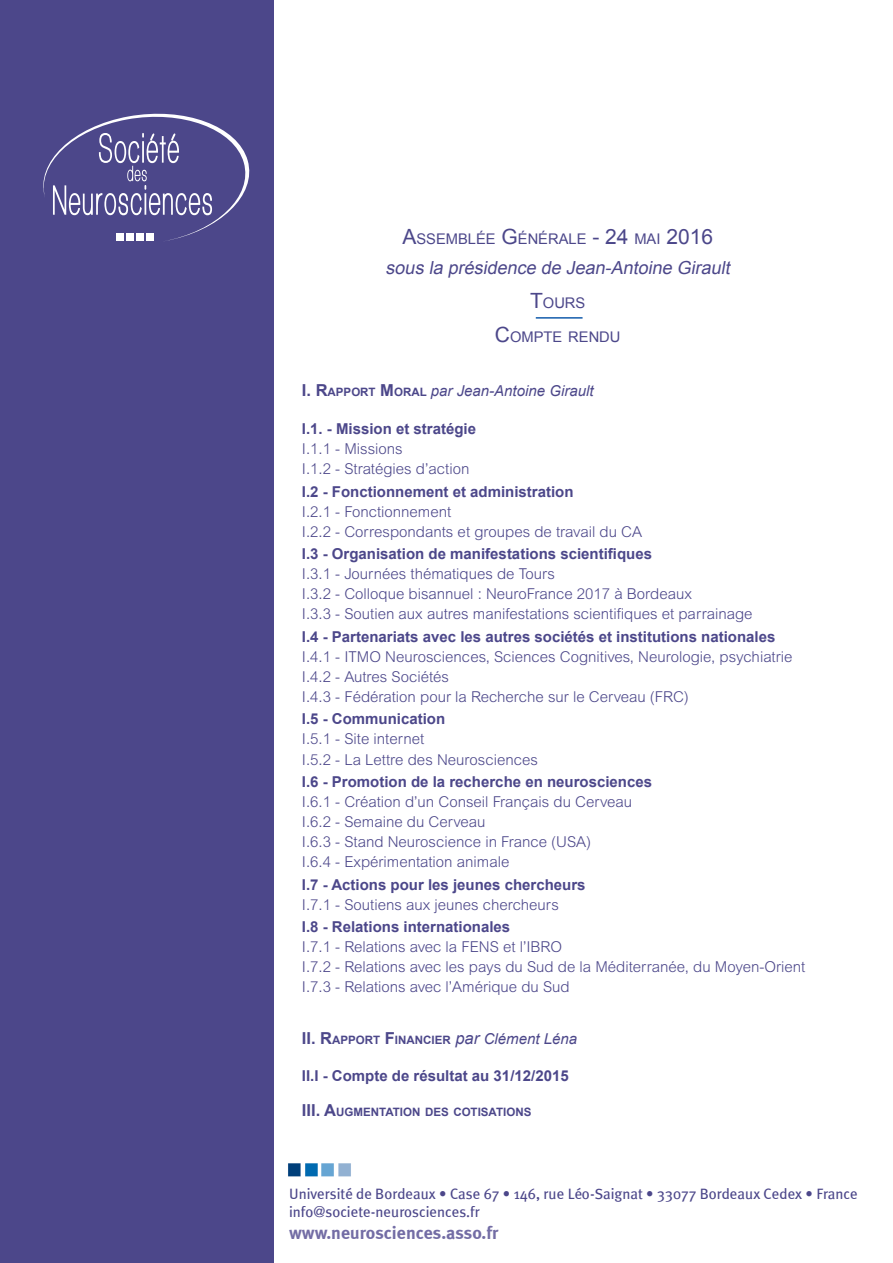
<style>
.page{position:relative;width:893px;height:1263px;background:#fff}
.page>*{position:absolute;margin:0;border:0;box-sizing:border-box;transform-origin:0 0}
.t1{font:italic 18px "Arial";color:#4c478a}
.t2{font:700 18px "Meta Plus";color:#736da5}
.TITRE_I_1{font:300 15px "Arial";color:#4c478a}
.TITRE_I_1-2{font:700 15px "Arial";color:#4c478a}
.t3{font:15px/18px "Meta Plus";color:#4c478a}
.t4{font:italic 15px "Arial";color:#4c478a}
.t5{font:14.7px "Arial";color:#4c478a}
.TITRE_I_1_1{font:700 11.55px "Arial";color:#4c478a}
.s1{font-size:21px}
.s2{font-weight:700;font-style:normal;font-size:16.5px}
.s3{font-weight:700;font-style:normal;font-size:11.55px}
.s4{font-size:16.5px}
.s5{font-weight:400;font-style:italic;font-size:16.5px}
.s6{font-weight:400;font-style:italic;font-size:15px}
</style>
<div class="page">
<div style="left:0;top:0;width:273px;height:1263px;background:#4c478a"></div>
<svg style="left:43px;top:113px;width:207px;height:128px"></svg>
<div style="left:116px;top:233px;width:7px;height:8px;background:#fff"></div>
<div style="left:126px;top:233px;width:8px;height:8px;background:#fff"></div>
<div style="left:136px;top:233px;width:7px;height:8px;background:#fff"></div>
<div style="left:146px;top:233px;width:8px;height:8px;background:#fff"></div>
<img style="left:288px;top:1163px;width:63px;height:14px">
<hr style="left:536px;top:317px;width:47px;height:2px;background:#135cab">
<p class="t5" style="left:402px;top:229px;width:312px"><span class="s1">A</span>SSEMBLÉE <span class="s1">G</span>ÉNÉRALE <span class="s1">- 24</span> MAI <span class="s1">2016</span></p>
<p class="t1" style="left:386px;top:256px;width:350px">sous la présidence de Jean-Antoine Girault</p>
<p class="t5" style="left:530px;top:293px;width:57px"><span class="s1">T</span>OURS</p>
<p class="t5" style="left:495px;top:327px;width:127px"><span class="s1">C</span>OMPTE RENDU</p>
<p class="t4" style="left:302px;top:381px;width:293px"><span class="s2">I. R</span><span class="s3">APPORT</span> <span class="s2">M</span><span class="s3">ORAL</span> par Jean-Antoine Girault</p>
<p class="TITRE_I_1-2" style="left:302px;top:419px;width:176px">I.1. - Mission et stratégie</p>
<p class="TITRE_I_1" style="left:302px;top:440px;width:102px">I.1.1 - Missions</p>
<p class="TITRE_I_1" style="left:302px;top:460px;width:169px">I.1.2 - Stratégies d’action</p>
<p class="TITRE_I_1-2" style="left:302px;top:481px;width:273px">I.2 - Fonctionnement et administration</p>
<p class="TITRE_I_1" style="left:302px;top:503px;width:151px">I.2.1 - Fonctionnement</p>
<p class="TITRE_I_1" style="left:302px;top:523px;width:342px">I.2.2 - Correspondants et groupes de travail du CA</p>
<p class="TITRE_I_1-2" style="left:302px;top:544px;width:352px">I.3 - Organisation de manifestations scientifiques</p>
<p class="TITRE_I_1" style="left:302px;top:565px;width:254px">I.3.1 - Journées thématiques de Tours</p>
<p class="TITRE_I_1" style="left:302px;top:585px;width:392px">I.3.2 - Colloque bisannuel : NeuroFrance 2017 à Bordeaux</p>
<p class="TITRE_I_1" style="left:302px;top:606px;width:452px">I.3.3 - Soutien aux autres manifestations scientifiques et parrainage</p>
<p class="TITRE_I_1-2" style="left:302px;top:626px;width:475px">I.4 - Partenariats avec les autres sociétés et institutions nationales</p>
<p class="TITRE_I_1" style="left:302px;top:648px;width:492px">I.4.1 - ITMO Neurosciences, Sciences Cognitives, Neurologie, psychiatrie</p>
<p class="TITRE_I_1" style="left:302px;top:668px;width:149px">I.4.2 - Autres Sociétés</p>
<p class="TITRE_I_1" style="left:302px;top:688px;width:388px">I.4.3 - Fédération pour la Recherche sur le Cerveau (FRC)</p>
<p class="TITRE_I_1-2" style="left:302px;top:709px;width:145px">I.5 - Communication</p>
<p class="TITRE_I_1" style="left:302px;top:731px;width:124px">I.5.1 - Site internet</p>
<p class="TITRE_I_1" style="left:302px;top:751px;width:237px">I.5.2 - La Lettre des Neurosciences</p>
<p class="TITRE_I_1-2" style="left:302px;top:772px;width:352px">I.6 - Promotion de la recherche en neurosciences</p>
<p class="TITRE_I_1" style="left:302px;top:793px;width:332px">I.6.1 - Création d’un Conseil Français du Cerveau</p>
<p class="TITRE_I_1" style="left:302px;top:813px;width:185px">I.6.2 - Semaine du Cerveau</p>
<p class="TITRE_I_1" style="left:302px;top:833px;width:291px">I.6.3 - Stand Neuroscience in France (USA)</p>
<p class="TITRE_I_1" style="left:302px;top:853px;width:209px">I.6.4 - Expérimentation animale</p>
<p class="TITRE_I_1-2" style="left:302px;top:874px;width:285px">I.7 - Actions pour les jeunes chercheurs</p>
<p class="TITRE_I_1" style="left:302px;top:896px;width:258px">I.7.1 - Soutiens aux jeunes chercheurs</p>
<p class="TITRE_I_1-2" style="left:302px;top:917px;width:210px">I.8 - Relations internationales</p>
<p class="TITRE_I_1" style="left:302px;top:938px;width:262px">I.7.1 - Relations avec la FENS et l’IBRO</p>
<p class="TITRE_I_1" style="left:302px;top:958px;width:505px">I.7.2 - Relations avec les pays du Sud de la Méditerranée, du Moyen-Orient</p>
<p class="TITRE_I_1" style="left:302px;top:978px;width:269px">I.7.3 - Relations avec l’Amérique du Sud</p>
<p class="TITRE_I_1_1" style="left:302px;top:1032px;width:277px"><span class="s4">II. R</span>APPORT <span class="s4">F</span>INANCIER <span class="s5">par</span> <span class="s6">Clément Léna</span></p>
<p class="TITRE_I_1-2" style="left:302px;top:1065px;width:268px">II.I - Compte de résultat au 31/12/2015</p>
<p class="TITRE_I_1_1" style="left:302px;top:1104px;width:231px"><span class="s4">III. A</span>UGMENTATION DES COTISATIONS</p>
<p class="t3" style="left:289px;top:1185px;width:570px">Université de Bordeaux • Case 67 • 146, rue Léo-Saignat • 33077 Bordeaux Cedex • France info@societe-neurosciences.fr</p>
<p class="t2" style="left:289px;top:1222px;width:211px">www.neurosciences.asso.fr</p>
</div>
